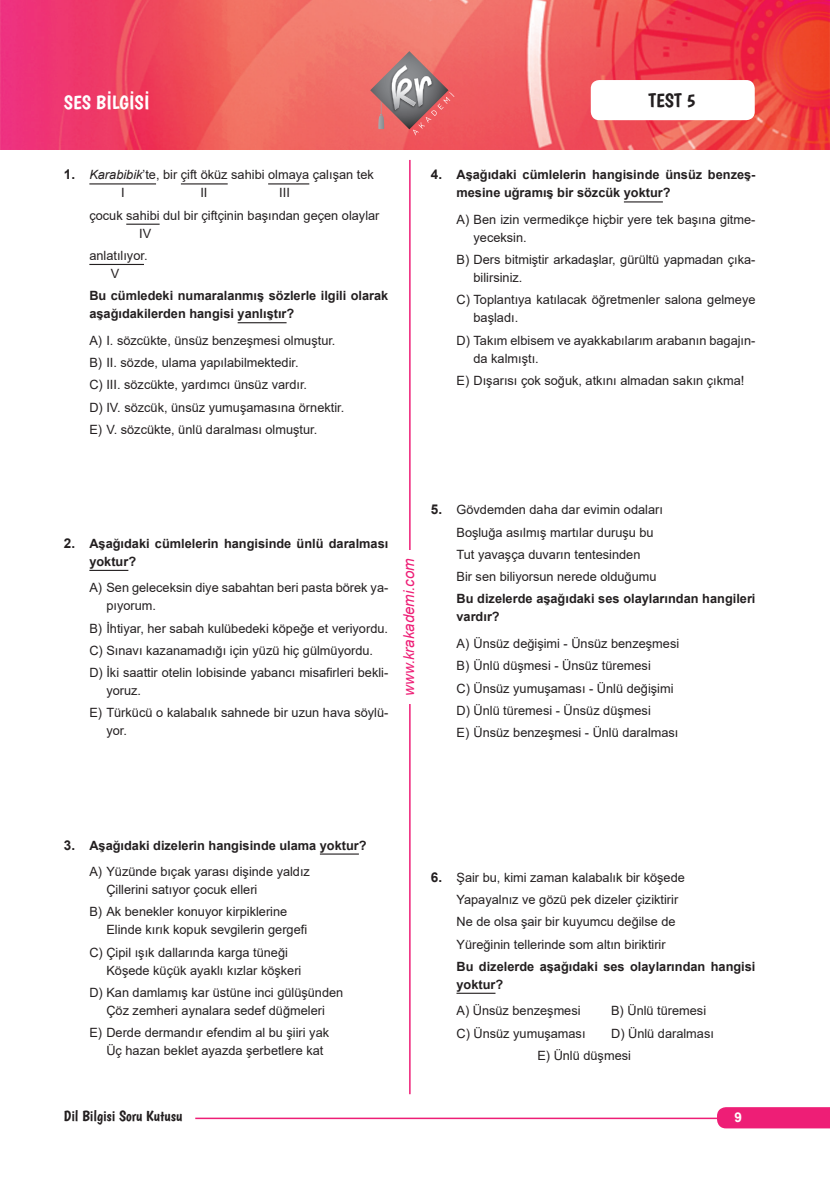
<style>
.page{position:relative;width:830px;height:1191px;background:#fff}
.page>*{position:absolute;margin:0;border:0;box-sizing:border-box;transform-origin:0 0}
.t1{font:19.5px "Boogaloo";color:#fff}
.t2{font:19.5px "Boogaloo";color:#231f20}
.t3{font:15px "Boogaloo";color:#231f20}
.t4{font:italic 15px "Arial";color:#ee1e76}
.t5{font:700 13.5px "Arial";color:#fff}
.tek_sık{font:12.75px/18px "Arial";color:#231f20}
.Soru{font:700 12.75px/18px "Arial";color:#231f20}
.Soru_metni{font:12.75px "Arial";color:#231f20}
._2_li_şık{font:12.75px "Arial";color:#231f20}
._2_li_şık_alt{font:12.75px "Arial";color:#231f20}
.s1{font-weight:700;font-size:13.5px}
.s2{font-style:italic}
.s3{font-size:13.5px}
</style>
<div class="page">
<hr style="left:409px;top:160px;width:1px;height:934px;background:#ee1e76">
<div style="left:395px;top:550px;width:26px;height:153px;background:#fff"></div>
<svg style="left:716px;top:1107px;width:113px;height:21px;background:#ee2479"></svg>
<hr style="left:195px;top:1117px;width:523px;height:2px;background:#ee1e76">
<img style="left:0;top:0;width:829px;height:150px">
<div style="left:590px;top:80px;width:164px;height:40px;background:#fff;border-radius:9px"></div>
<svg style="left:370px;top:51px;width:84px;height:84px;background:#c37878"></svg>
<hr style="left:89px;top:183px;width:67px;height:1px;background:#231f20">
<hr style="left:181px;top:183px;width:46px;height:1px;background:#231f20">
<hr style="left:268px;top:183px;width:41px;height:1px;background:#231f20">
<hr style="left:126px;top:224px;width:33px;height:1px;background:#231f20">
<hr style="left:89px;top:264px;width:55px;height:1px;background:#231f20">
<hr style="left:237px;top:322px;width:49px;height:1px;background:#231f20">
<hr style="left:89px;top:570px;width:39px;height:1px;background:#231f20">
<hr style="left:320px;top:853px;width:39px;height:1px;background:#231f20">
<hr style="left:623px;top:201px;width:39px;height:1px;background:#231f20">
<hr style="left:456px;top:992px;width:39px;height:1px;background:#231f20">
<h1 class="t1" style="left:64px;top:91px;width:87px">SES BİLGİSİ</h1>
<h1 class="t2" style="left:648px;top:89px;width:49px">TEST 5</h1>
<p class="tek_sık" style="left:64px;top:166px;width:311px"><span class="s1">1.</span> <span class="s2">Karabibik</span>’te, bir çift öküz sahibi olmaya çalışan tek</p>
<p class="Soru_metni" style="left:121px;top:184px;width:5px">I</p>
<p class="Soru_metni" style="left:200px;top:184px;width:9px">II</p>
<p class="Soru_metni" style="left:279px;top:184px;width:12px">III</p>
<p class="Soru_metni" style="left:89px;top:206px;width:291px">çocuk sahibi dul bir çiftçinin başından geçen olaylar</p>
<p class="Soru_metni" style="left:139px;top:224px;width:14px">IV</p>
<p class="Soru_metni" style="left:89px;top:247px;width:60px">anlatılıyor.</p>
<p class="Soru_metni" style="left:111px;top:265px;width:10px">V</p>
<p class="Soru" style="left:89px;top:287px;width:300px">Bu cümledeki numaralanmış sözlerle ilgili olarak aşağıdakilerden hangisi yanlıştır?</p>
<p class="tek_sık" style="left:89px;top:331px;width:247px">A) I. sözcükte, ünsüz benzeşmesi olmuştur.</p>
<p class="tek_sık" style="left:89px;top:353px;width:211px">B) II. sözde, ulama yapılabilmektedir.</p>
<p class="tek_sık" style="left:89px;top:376px;width:219px">C) III. sözcükte, yardımcı ünsüz vardır.</p>
<p class="tek_sık" style="left:89px;top:398px;width:256px">D) IV. sözcük, ünsüz yumuşamasına örnektir.</p>
<p class="tek_sık" style="left:89px;top:420px;width:229px">E) V. sözcükte, ünlü daralması olmuştur.</p>
<p class="Soru" style="left:456px;top:166px;width:300px;text-indent:-26px"><span class="s3">4.</span> Aşağıdaki cümlelerin hangisinde ünsüz benzeş&shy;mesine uğramış bir sözcük yoktur?</p>
<p class="tek_sık" style="left:473px;top:210px;width:283px;text-indent:-17px">A) Ben izin vermedikçe hiçbir yere tek başına gitme&shy;yeceksin.</p>
<p class="tek_sık" style="left:473px;top:251px;width:283px;text-indent:-17px">B) Ders bitmiştir arkadaşlar, gürültü yapmadan çıka&shy;bilirsiniz.</p>
<p class="tek_sık" style="left:473px;top:291px;width:283px;text-indent:-17px">C) Toplantıya katılacak öğretmenler salona gelmeye başladı.</p>
<p class="tek_sık" style="left:473px;top:331px;width:283px;text-indent:-17px">D) Takım elbisem ve ayakkabılarım arabanın bagajın&shy;da kalmıştı.</p>
<p class="tek_sık" style="left:456px;top:371px;width:289px">E) Dışarısı çok soğuk, atkını almadan sakın çıkma!</p>
<p class="Soru" style="left:89px;top:534px;width:300px;text-indent:-26px"><span class="s3">2.</span> Aşağıdaki cümlelerin hangisinde ünlü daralması yoktur?</p>
<p class="tek_sık" style="left:106px;top:579px;width:283px;text-indent:-17px">A) Sen geleceksin diye sabahtan beri pasta börek ya&shy;pıyorum.</p>
<p class="tek_sık" style="left:89px;top:619px;width:300px">B) İhtiyar, her sabah kulübedeki köpeğe et veriyordu.</p>
<p class="tek_sık" style="left:89px;top:641px;width:285px">C) Sınavı kazanamadığı için yüzü hiç gülmüyordu.</p>
<p class="tek_sık" style="left:106px;top:663px;width:283px;text-indent:-17px">D) İki saattir otelin lobisinde yabancı misafirleri bekli&shy;yoruz.</p>
<p class="tek_sık" style="left:106px;top:704px;width:283px;text-indent:-17px">E) Türkücü o kalabalık sahnede bir uzun hava söylü&shy;yor.</p>
<p class="t4" style="left:399px;top:696px;width:139px;rotate:-90deg">www.krakademi.com</p>
<p class="tek_sık" style="left:431px;top:501px;width:233px"><span class="s1">5.</span> Gövdemden daha dar evimin odaları</p>
<p class="Soru_metni" style="left:456px;top:523px;width:198px">Boşluğa asılmış martılar duruşu bu</p>
<p class="Soru_metni" style="left:456px;top:545px;width:185px">Tut yavaşça duvarın tentesinden</p>
<p class="Soru_metni" style="left:456px;top:568px;width:201px">Bir sen biliyorsun nerede olduğumu</p>
<p class="Soru" style="left:456px;top:590px;width:300px">Bu dizelerde aşağıdaki ses olaylarından hangileri vardır?</p>
<p class="tek_sık" style="left:456px;top:634px;width:224px">A) Ünsüz değişimi - Ünsüz benzeşmesi</p>
<p class="tek_sık" style="left:456px;top:656px;width:196px">B) Ünlü düşmesi - Ünsüz türemesi</p>
<p class="tek_sık" style="left:456px;top:679px;width:218px">C) Ünsüz yumuşaması - Ünlü değişimi</p>
<p class="tek_sık" style="left:456px;top:701px;width:196px">D) Ünlü türemesi - Ünsüz düşmesi</p>
<p class="tek_sık" style="left:456px;top:723px;width:223px">E) Ünsüz benzeşmesi - Ünlü daralması</p>
<p class="Soru" style="left:64px;top:836px;width:304px"><span class="s3">3.</span> Aşağıdaki dizelerin hangisinde ulama yoktur?</p>
<p class="tek_sık" style="left:89px;top:862px;width:222px">A) Yüzünde bıçak yarası dişinde yaldız</p>
<p class="tek_sık" style="left:106px;top:880px;width:152px">Çillerini satıyor çocuk elleri</p>
<p class="tek_sık" style="left:89px;top:902px;width:199px">B) Ak benekler konuyor kirpiklerine</p>
<p class="tek_sık" style="left:106px;top:920px;width:202px">Elinde kırık kopuk sevgilerin gergefi</p>
<p class="tek_sık" style="left:89px;top:943px;width:200px">C) Çipil ışık dallarında karga tüneği</p>
<p class="tek_sık" style="left:106px;top:961px;width:196px">Köşede küçük ayaklı kızlar köşkeri</p>
<p class="tek_sık" style="left:89px;top:983px;width:255px">D) Kan damlamış kar üstüne inci gülüşünden</p>
<p class="tek_sık" style="left:106px;top:1001px;width:220px">Çöz zemheri aynalara sedef düğmeleri</p>
<p class="tek_sık" style="left:89px;top:1023px;width:241px">E) Derde dermandır efendim al bu şiiri yak</p>
<p class="tek_sık" style="left:106px;top:1041px;width:218px">Üç hazan beklet ayazda şerbetlere kat</p>
<p class="tek_sık" style="left:431px;top:868px;width:255px"><span class="s1">6.</span> Şair bu, kimi zaman kalabalık bir köşede</p>
<p class="Soru_metni" style="left:456px;top:890px;width:223px">Yapayalnız ve gözü pek dizeler çiziktirir</p>
<p class="Soru_metni" style="left:456px;top:913px;width:220px">Ne de olsa şair bir kuyumcu değilse de</p>
<p class="Soru_metni" style="left:456px;top:935px;width:211px">Yüreğinin tellerinde som altın biriktirir</p>
<p class="Soru" style="left:456px;top:957px;width:300px">Bu dizelerde aşağıdaki ses olaylarından hangisi yoktur?</p>
<p class="_2_li_şık" style="left:456px;top:1002px;width:125px">A) Ünsüz benzeşmesi</p>
<p class="_2_li_şık" style="left:611px;top:1002px;width:96px">B) Ünlü türemesi</p>
<p class="_2_li_şık" style="left:456px;top:1024px;width:130px">C) Ünsüz yumuşaması</p>
<p class="_2_li_şık" style="left:611px;top:1024px;width:104px">D) Ünlü daralması</p>
<p class="_2_li_şık_alt" style="left:537px;top:1046px;width:95px">E) Ünlü düşmesi</p>
<p class="t3" style="left:64px;top:1107px;width:120px">Dil Bilgisi Soru Kutusu</p>
<p class="t5" style="left:734px;top:1108px;width:9px">9</p>
</div>
